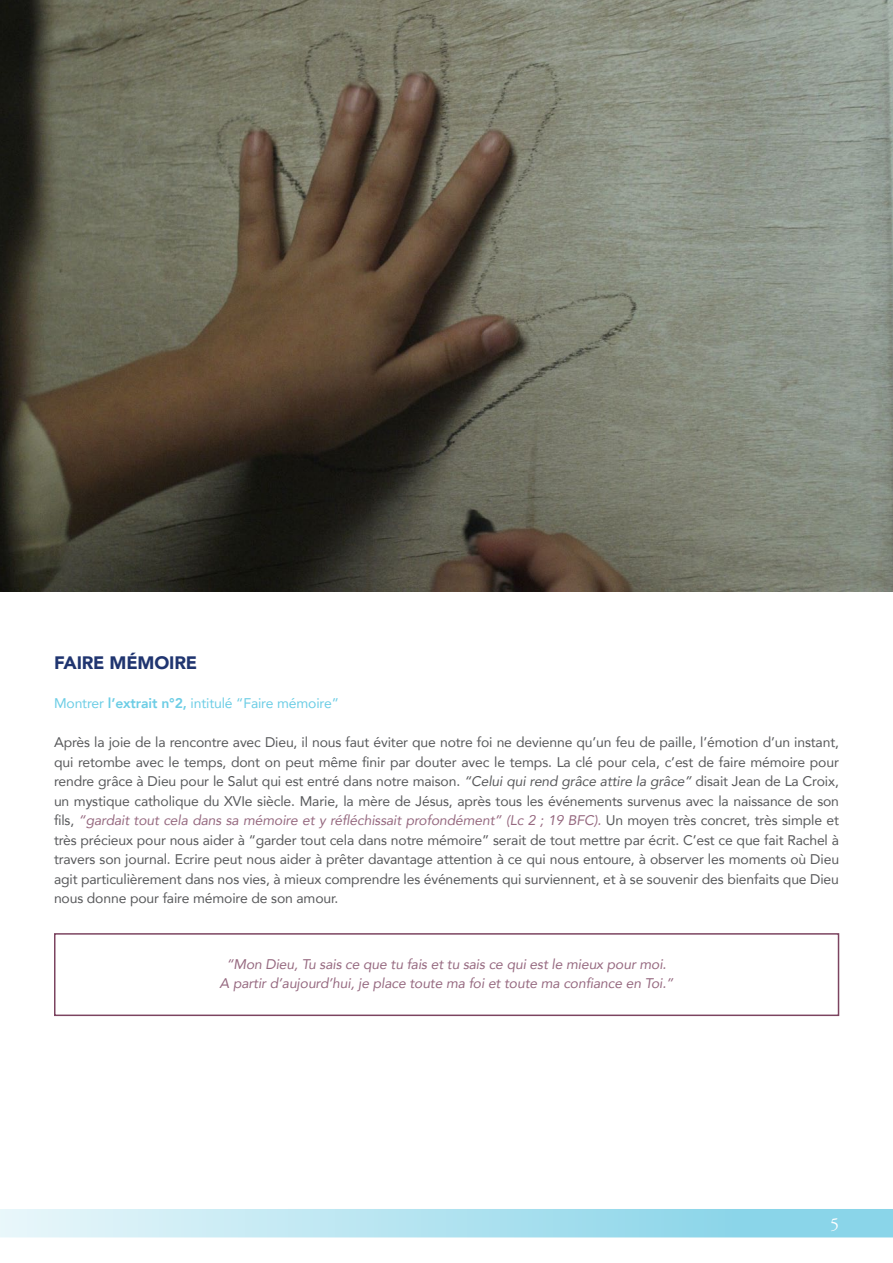
<style>
.page{position:relative;width:893px;height:1263px;background:#fff}
.page>*{position:absolute;margin:0;border:0;box-sizing:border-box;transform-origin:0 0}
.t1{font:900 18px "Avenir";letter-spacing:-.01em;color:#203570}
.t2{font:18px "Adobe Garamond Pro";color:#fff}
.t3{font:13.95px/19.5px "Avenir";letter-spacing:-.01em;color:#58595b;text-align:justify}
.t4{font:italic 13.95px/19.5px "Avenir";letter-spacing:-.01em;color:#966980;text-align:center}
.t5{font:13.95px "Avenir";letter-spacing:-.01em;color:#6ccde5}
.s1{font-weight:800}
.s2{font-style:italic}
.s3{font-style:italic;color:#966980}
</style>
<div class="page">
<svg style="left:0;top:1209px;width:893px;height:28px;background:#b1e2f0"></svg>
<img style="left:0;top:0;width:893px;height:591px">
<div style="left:54px;top:933px;width:785px;height:83px;border:2px solid #7c4460"></div>
<p class="t1" style="left:54px;top:647px;width:145px">FAIRE MÉMOIRE</p>
<p class="t5" style="left:54px;top:692px;width:287px">Montrer <span class="s1">l’extrait n°2,</span> intitulé “Faire mémoire”</p>
<p class="t3" style="left:54px;top:732px;width:787px">Après la joie de la rencontre avec Dieu, il nous faut éviter que notre foi ne devienne qu’un feu de paille, l’émotion d’un instant, qui retombe avec le temps, dont on peut même finir par douter avec le temps. La clé pour cela, c’est de faire mémoire pour rendre grâce à Dieu pour le Salut qui est entré dans notre maison. <span class="s2">“Celui qui rend grâce attire la grâce”</span> disait Jean de La Croix, un mystique catholique du XVIe siècle. Marie, la mère de Jésus, après tous les événements survenus avec la naissance de son fils, <span class="s3">“gardait tout cela dans sa mémoire et y réfléchissait profondément” (Lc 2 ; 19 BFC).</span> Un moyen très concret, très simple et très précieux pour nous aider à “garder tout cela dans notre mémoire” serait de tout mettre par écrit. C’est ce que fait Rachel à travers son journal. Ecrire peut nous aider à prêter davantage attention à ce qui nous entoure, à observer les moments où Dieu agit particulièrement dans nos vies, à mieux comprendre les événements qui surviennent, et à se souvenir des bienfaits que Dieu nous donne pour faire mémoire de son amour.</p>
<p class="t4" style="left:220px;top:954px;width:455px">“Mon Dieu, Tu sais ce que tu fais et tu sais ce qui est le mieux pour moi.<br>A partir d’aujourd’hui, je place toute ma foi et toute ma confiance en Toi.”</p>
<p class="t2" style="left:830px;top:1213px;width:10px">5</p>
</div>
